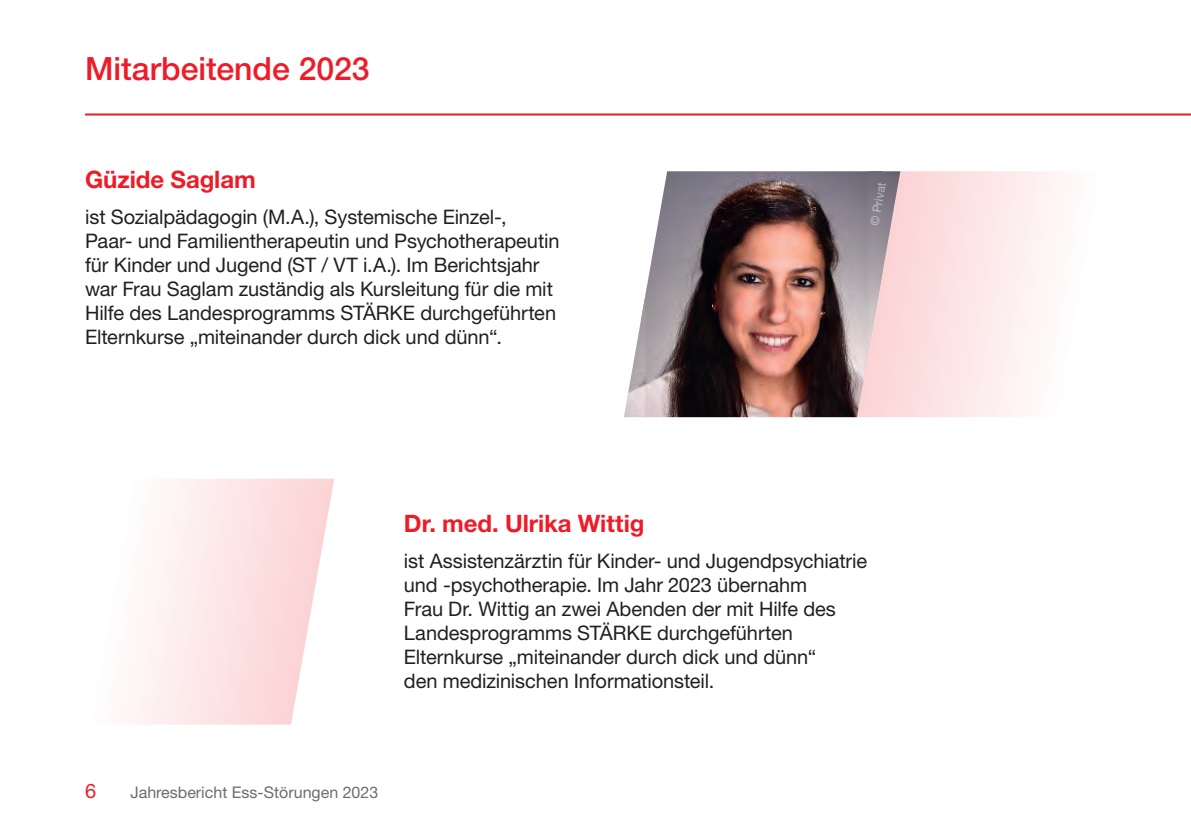
<style>
.page{position:relative;width:1191px;height:840px;background:#fff}
.page>*{position:absolute;margin:0;border:0;box-sizing:border-box;transform-origin:0 0}
.t1{font:500 32px "Helvetica Neue LT Std";color:#ee1c28}
.t2{font:700 24px "Helvetica Neue LT Std";letter-spacing:-.005em;color:#ee1c28}
.t3{font:20px/24px "Helvetica Neue LT Std";letter-spacing:-.005em;color:#231f20}
.t4{font:20px "Helvetica Neue LT Std";color:#ee1c28}
.t5{font:16px "Helvetica Neue LT Std";color:#6c6d70}
.t6{font:12px "Helvetica Neue LT Std";color:#fff}
</style>
<div class="page">
<hr style="left:85px;top:113px;width:1106px;height:2px;background:#ee1c28">
<svg style="left:900px;top:171px;width:157px;height:246px;fill:#fde8e9"></svg>
<svg style="left:134px;top:478px;width:200px;height:246px"></svg>
<img style="left:646px;top:171px;width:219px;height:246px">
<img style="left:865px;top:171px;width:35px;height:246px">
<img style="left:624px;top:292px;width:22px;height:125px">
<p class="t1" style="left:85px;top:49px;width:286px">Mitarbeitende 2023</p>
<p class="t2" style="left:85px;top:165px;width:172px">Güzide Saglam</p>
<p class="t3" style="left:85px;top:204px;width:476px">ist Sozialpädagogin (M.A.), Systemische Einzel-,<br>Paar- und Familientherapeutin und Psychotherapeutin für Kinder und Jugend (ST / VT i.A.). Im Berichtsjahr war Frau Saglam zuständig als Kursleitung für die mit Hilfe des Landesprogramms STÄRKE durchgeführten Elternkurse „miteinander durch dick und dünn“.</p>
<p class="t6" style="left:867px;top:224px;width:45px;rotate:-80deg">© Privat</p>
<p class="t2" style="left:404px;top:508px;width:242px">Dr. med. Ulrika Wittig</p>
<p class="t3" style="left:404px;top:548px;width:465px">ist Assistenzärztin für Kinder- und Jugendpsychiatrie und -psychotherapie. Im Jahr 2023 übernahm<br>Frau Dr. Wittig an zwei Abenden der mit Hilfe des Landesprogramms STÄRKE durchgeführten Elternkurse „miteinander durch dick und dünn“<br>den medizinischen Informationsteil.</p>
<p class="t4" style="left:85px;top:778px;width:13px">6</p>
<p class="t5" style="left:130px;top:781px;width:249px">Jahresbericht Ess-Störungen 2023</p>
</div>
